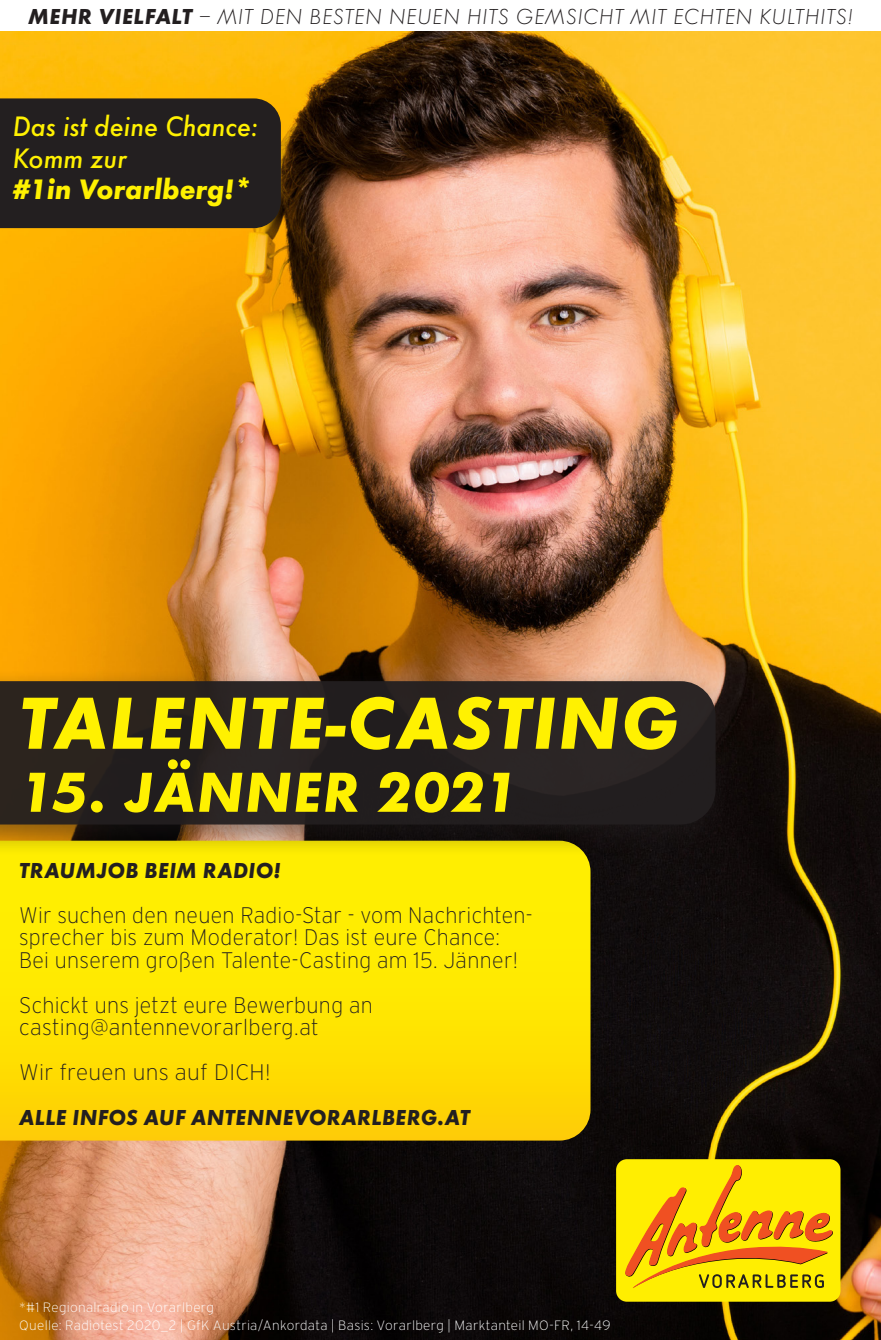
<style>
.page{position:relative;width:881px;height:1340px;background:#fff}
.page>*{position:absolute;margin:0;border:0;box-sizing:border-box;transform-origin:0 0}
.t1{font:italic 700 76.5px "Futura EF";letter-spacing:.025em;color:#fff101}
.t2{font:italic 700 58.5px "Futura EF";letter-spacing:.025em;color:#fff101}
.t3{font:italic 500 29.25px/31.5px "Futura EF";color:#fff101}
.t4{font:italic 700 29.25px "Futura EF";color:#fff101}
.t5{font:200 22.5px/22.5px "Interstate";letter-spacing:.01em;color:#231f20;scale:.95 1}
.t6{font:italic 300 22.5px "Futura EF";letter-spacing:.025em;color:#231f20}
.t7{font:italic 700 22.5px "Futura EF";letter-spacing:.02em;color:#231f20}
.t8{font:200 22.5px "Interstate";letter-spacing:.01em;color:#231f20}
.t9{font:200 13.5px/18px "Interstate";letter-spacing:.02em;color:#fff}
.s1{font-weight:700}
</style>
<div class="page">
<img style="left:0;top:32px;width:880px;height:1307px">
<svg style="left:0;top:857px;width:590px;height:283px;background:#fee301"></svg>
<div style="left:0;top:668px;width:734px;height:189px;background:#231f20;opacity:.5"></div>
<svg style="left:0;top:681px;width:715px;height:143px;background:#272221"></svg>
<div style="left:616px;top:1159px;width:224px;height:142px;background:#ffee01;border-radius:11px"></div>
<svg style="left:625px;top:1165px;width:207px;height:123px"></svg>
<div style="left:0;top:98px;width:281px;height:130px;background:#231f20"></div>
<p class="t6" style="left:28px;top:5px;width:826px"><span class="s1">MEHR VIELFALT</span> – MIT DEN BESTEN NEUEN HITS GEMSICHT MIT ECHTEN KULTHITS!</p>
<h3 class="t3" style="left:13px;top:111px;width:247px">Das ist deine Chance:<br>Komm zur</h3>
<h3 class="t4" style="left:13px;top:172px;width:240px">#1in Vorarlberg!*</h3>
<h1 class="t1" style="left:19px;top:678px;width:660px">TALENTE-CASTING</h1>
<h2 class="t2" style="left:19px;top:757px;width:500px">15. JÄNNER 2021</h2>
<p class="t7" style="left:19px;top:857px;width:263px">TRAUMJOB BEIM RADIO!</p>
<p class="t5" style="left:19px;top:903px;width:542px">Wir suchen den neuen Radio-Star - vom Nachrichten&shy;sprecher bis zum Moderator! Das ist eure Chance:<br>Bei unserem großen Talente-Casting am 15. Jänner!</p>
<p class="t5" style="left:19px;top:993px;width:374px">Schickt uns jetzt eure Bewerbung an casting@antennevorarlberg.at</p>
<p class="t8" style="left:19px;top:1060px;width:253px">Wir freuen uns auf DICH!</p>
<p class="t7" style="left:19px;top:1104px;width:452px">ALLE INFOS AUF ANTENNEVORARLBERG.AT</p>
<p class="t9" style="left:19px;top:1297px;width:592px">*#1 Regionalradio in Vorarlberg<br>Quelle: Radiotest 2020_2 | GfK Austria/Ankordata | Basis: Vorarlberg | Marktanteil MO-FR, 14-49</p>
</div>
